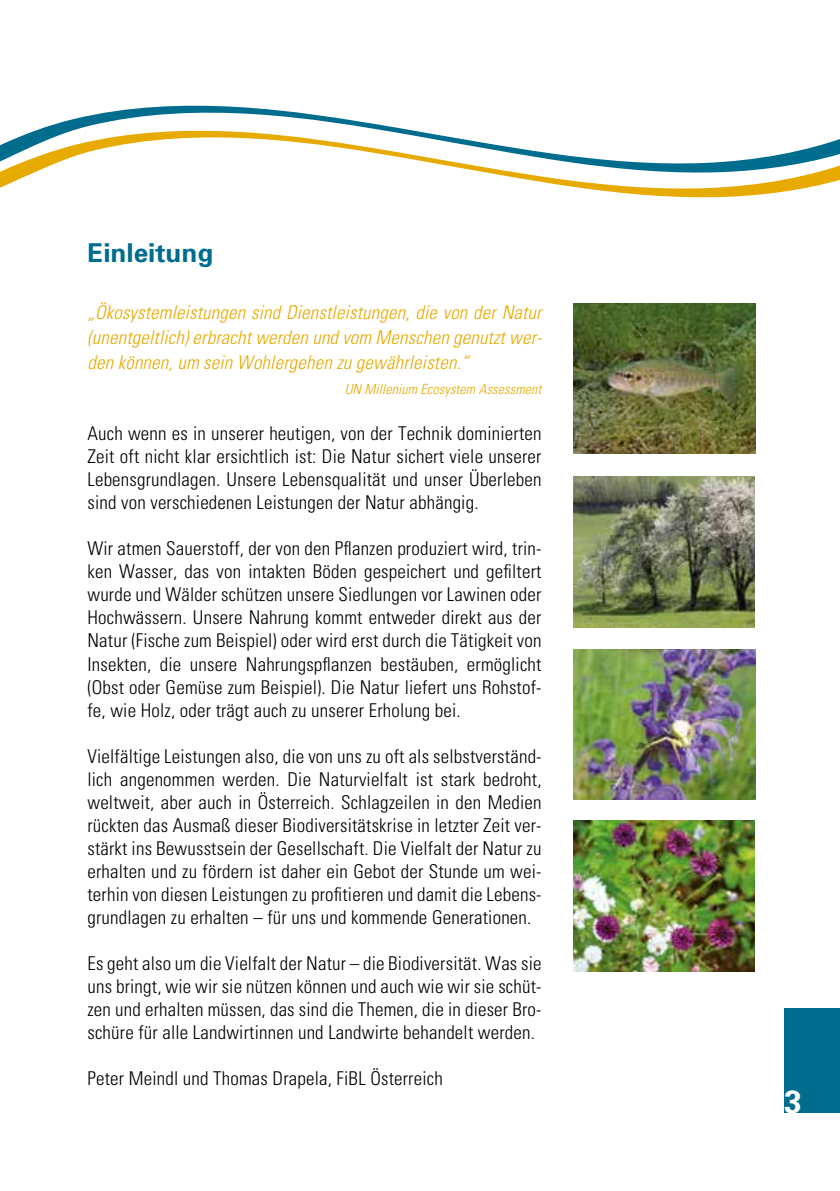
<style>
.page{position:relative;width:840px;height:1191px;background:#fff}
.page>*{position:absolute;margin:0;border:0;box-sizing:border-box;transform-origin:0 0}
.t1{font:700 32px "Univers";color:#fff}
.t2{font:700 26px "Univers";color:#006d8e}
.t3{font:300 condensed 19px/23px "Univers";letter-spacing:.01em;color:#000;text-align:justify}
.t4{font:italic 300 condensed 19px/25px "Univers";letter-spacing:.01em;color:#e7aa00;text-align:justify}
.t5{font:italic 300 condensed 14px "Univers";letter-spacing:.01em;color:#e7aa00}
</style>
<div class="page">
<img style="left:573px;top:303px;width:181px;height:151px">
<img style="left:573px;top:649px;width:181px;height:151px">
<svg style="left:117px;top:105px;width:166px;height:6px"></svg>
<svg style="left:40px;top:111px;width:364px;height:18px"></svg>
<svg style="left:24px;top:129px;width:414px;height:6px"></svg>
<svg style="left:0;top:135px;width:839px;height:63px"></svg>
<img style="left:573px;top:477px;width:181px;height:150px">
<img style="left:573px;top:821px;width:181px;height:150px">
<div style="left:783px;top:1008px;width:56px;height:105px;background:#006d8e"></div>
<h2 class="t2" style="left:87px;top:236px;width:127px">Einleitung</h2>
<p class="t4" style="left:87px;top:300px;width:456px">„Ökosystemleistungen sind Dienstleistungen, die von der Natur (unentgeltlich) erbracht werden und vom Menschen genutzt wer&shy;den können, um sein Wohlergehen zu gewährleisten.“</p>
<p class="t5" style="left:344px;top:381px;width:198px">UN Millenium Ecosystem Assessment</p>
<p class="t3" style="left:87px;top:422px;width:455px">Auch wenn es in unserer heutigen, von der Technik dominierten Zeit oft nicht klar ersichtlich ist: Die Natur sichert viele unserer Lebensgrundlagen. Unsere Lebensqualität und unser Überleben sind von verschiedenen Leistungen der Natur abhängig.</p>
<p class="t3" style="left:87px;top:537px;width:455px">Wir atmen Sauerstoff, der von den Pflanzen produziert wird, trin&shy;ken Wasser, das von intakten Böden gespeichert und gefiltert wurde und Wälder schützen unsere Siedlungen vor Lawinen oder Hochwässern. Unsere Nahrung kommt entweder direkt aus der Natur (Fische zum Beispiel) oder wird erst durch die Tätigkeit von Insekten, die unsere Nahrungspflanzen bestäuben, ermöglicht (Obst oder Gemüse zum Beispiel). Die Natur liefert uns Rohstof&shy;fe, wie Holz, oder trägt auch zu unserer Erholung bei.</p>
<p class="t3" style="left:87px;top:744px;width:455px">Vielfältige Leistungen also, die von uns zu oft als selbstverständ&shy;lich angenommen werden. Die Naturvielfalt ist stark bedroht, weltweit, aber auch in Österreich. Schlagzeilen in den Medien rückten das Ausmaß dieser Biodiversitätskrise in letzter Zeit ver&shy;stärkt ins Bewusstsein der Gesellschaft. Die Vielfalt der Natur zu erhalten und zu fördern ist daher ein Gebot der Stunde um wei&shy;terhin von diesen Leistungen zu profitieren und damit die Lebens&shy;grundlagen zu erhalten – für uns und kommende Generationen.</p>
<p class="t3" style="left:87px;top:951px;width:455px">Es geht also um die Vielfalt der Natur – die Biodiversität. Was sie uns bringt, wie wir sie nützen können und auch wie wir sie schüt&shy;zen und erhalten müssen, das sind die Themen, die in dieser Bro&shy;schüre für alle Landwirtinnen und Landwirte behandelt werden.</p>
<p class="t3" style="left:87px;top:1066px;width:356px">Peter Meindl und Thomas Drapela, FiBL Österreich</p>
<h1 class="t1" style="left:783px;top:1081px;width:19px">3</h1>
</div>
